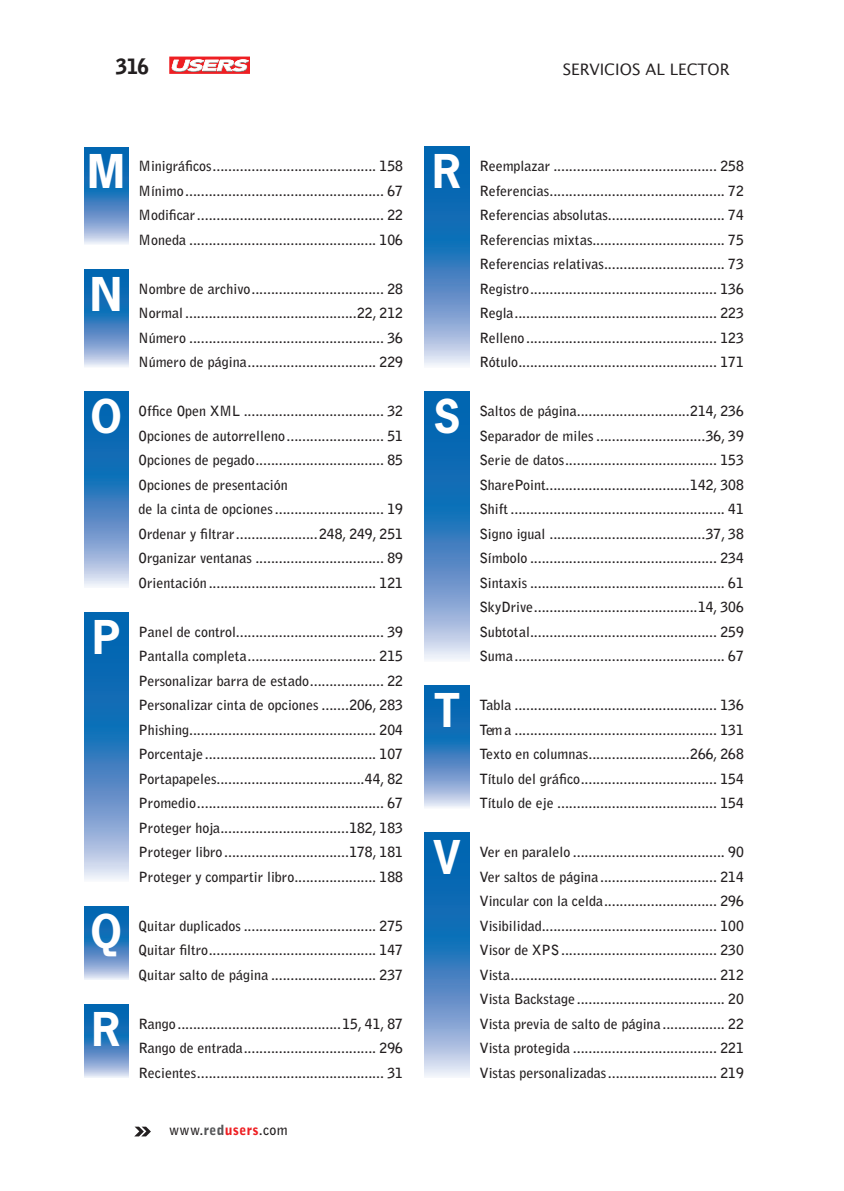
<style>
.page{position:relative;width:844px;height:1191px;background:#fff}
.page>*{position:absolute;margin:0;border:0;box-sizing:border-box;transform-origin:0 0}
.t1{font:700 43.75px "News Gothic Std";color:#fff}
.t2{font:900 21px "Bell Gothic Std";color:#231f20}
.t3{font:15.75px "Lucida Sans Std";color:#231f20}
.t4{font:700 14px/24.5px "Bell Gothic Std";color:#231f20;text-align:justify}
.s1{font-weight:900;color:#57585a}
.s2{font-weight:900;color:#ee1f23}
</style>
<div class="page">
<svg style="left:134px;top:1126px;width:17px;height:10px"></svg>
<svg style="left:169px;top:57px;width:81px;height:17px"></svg>
<svg style="left:84px;top:147px;width:44px;height:97px;background:#4487c3"></svg>
<svg style="left:84px;top:269px;width:44px;height:98px;background:#4587c3"></svg>
<svg style="left:84px;top:392px;width:44px;height:195px;background:#4687c3"></svg>
<svg style="left:84px;top:612px;width:44px;height:268px;background:#4587c3"></svg>
<svg style="left:84px;top:906px;width:44px;height:74px;background:#4587c3"></svg>
<svg style="left:84px;top:1004px;width:44px;height:74px;background:#4587c3"></svg>
<svg style="left:425px;top:147px;width:44px;height:219px;background:#4587c3"></svg>
<svg style="left:425px;top:392px;width:44px;height:268px;background:#4687c3"></svg>
<svg style="left:425px;top:686px;width:44px;height:122px;background:#4587c3"></svg>
<svg style="left:425px;top:833px;width:44px;height:244px;background:#4687c4"></svg>
<h2 class="t2" style="left:116px;top:54px;width:35px">316</h2>
<p class="t3" style="left:562px;top:60px;width:168px">SERVICIOS AL LECTOR</p>
<h1 class="t1" style="left:88px;top:143px;width:39px">M</h1>
<h1 class="t1" style="left:90px;top:265px;width:33px">N</h1>
<h1 class="t1" style="left:90px;top:388px;width:33px">O</h1>
<h1 class="t1" style="left:92px;top:608px;width:29px">P</h1>
<h1 class="t1" style="left:90px;top:902px;width:33px">Q</h1>
<h1 class="t1" style="left:92px;top:1000px;width:30px">R</h1>
<p class="t4" style="left:138px;top:154px;width:266px">Minigráficos .......................................... 158<br>Mínimo ................................................... 67<br>Modificar ................................................ 22<br>Moneda ................................................ 106</p>
<p class="t4" style="left:138px;top:276px;width:266px">Nombre de archivo .................................. 28<br>Normal ............................................22, 212<br>Número .................................................. 36<br>Número de página ................................. 229</p>
<p class="t4" style="left:138px;top:399px;width:266px;text-align:left">Office Open XML .................................... 32<br>Opciones de autorrelleno ......................... 51<br>Opciones de pegado ................................. 85<br>Opciones de presentación<br>de la cinta de opciones ............................ 19<br>Ordenar y filtrar .....................248, 249, 251<br>Organizar ventanas ................................. 89<br>Orientación ........................................... 121</p>
<p class="t4" style="left:138px;top:619px;width:266px">Panel de control...................................... 39<br>Pantalla completa ................................. 215<br>Personalizar barra de estado ................... 22<br>Personalizar cinta de opciones .......206, 283<br>Phishing ................................................ 204<br>Porcentaje ............................................ 107<br>Portapapeles......................................44, 82<br>Promedio ................................................ 67<br>Proteger hoja .................................182, 183<br>Proteger libro ................................178, 181<br>Proteger y compartir libro..................... 188</p>
<p class="t4" style="left:138px;top:913px;width:266px">Quitar duplicados .................................. 275<br>Quitar filtro ........................................... 147<br>Quitar salto de página ........................... 237</p>
<p class="t4" style="left:138px;top:1011px;width:266px">Rango ..........................................15, 41, 87<br>Rango de entrada .................................. 296<br>Recientes ................................................ 31</p>
<p class="t4" style="left:169px;top:1117px;width:120px">www.<span class="s1">red</span><span class="s2">users</span>.com</p>
<h1 class="t1" style="left:432px;top:143px;width:30px">R</h1>
<h1 class="t1" style="left:433px;top:388px;width:28px">S</h1>
<h1 class="t1" style="left:434px;top:682px;width:27px">T</h1>
<h1 class="t1" style="left:434px;top:829px;width:28px">V</h1>
<p class="t4" style="left:479px;top:154px;width:266px">Reemplazar .......................................... 258<br>Referencias ............................................. 72<br>Referencias absolutas.............................. 74<br>Referencias mixtas.................................. 75<br>Referencias relativas ............................... 73<br>Registro ................................................ 136<br>Regla .................................................... 223<br>Relleno ................................................. 123<br>Rótulo ................................................... 171</p>
<p class="t4" style="left:479px;top:399px;width:266px">Saltos de página.............................214, 236<br>Separador de miles ............................36, 39<br>Serie de datos ....................................... 153<br>SharePoint.....................................142, 308<br>Shift ....................................................... 41<br>Signo igual ........................................37, 38<br>Símbolo ................................................ 234<br>Sintaxis .................................................. 61<br>SkyDrive ..........................................14, 306<br>Subtotal ................................................ 259<br>Suma ...................................................... 67</p>
<p class="t4" style="left:479px;top:693px;width:266px">Tabla .................................................... 136<br>Tem a .................................................... 131<br>Texto en columnas ..........................266, 268<br>Título del gráfico ................................... 154<br>Título de eje ......................................... 154</p>
<p class="t4" style="left:479px;top:840px;width:266px">Ver en paralelo ....................................... 90<br>Ver saltos de página .............................. 214<br>Vincular con la celda ............................. 296<br>Visibilidad ............................................. 100<br>Visor de XPS ........................................ 230<br>Vista ..................................................... 212<br>Vista Backstage ...................................... 20<br>Vista previa de salto de página ................ 22<br>Vista protegida ..................................... 221<br>Vistas personalizadas ............................ 219</p>
</div>
